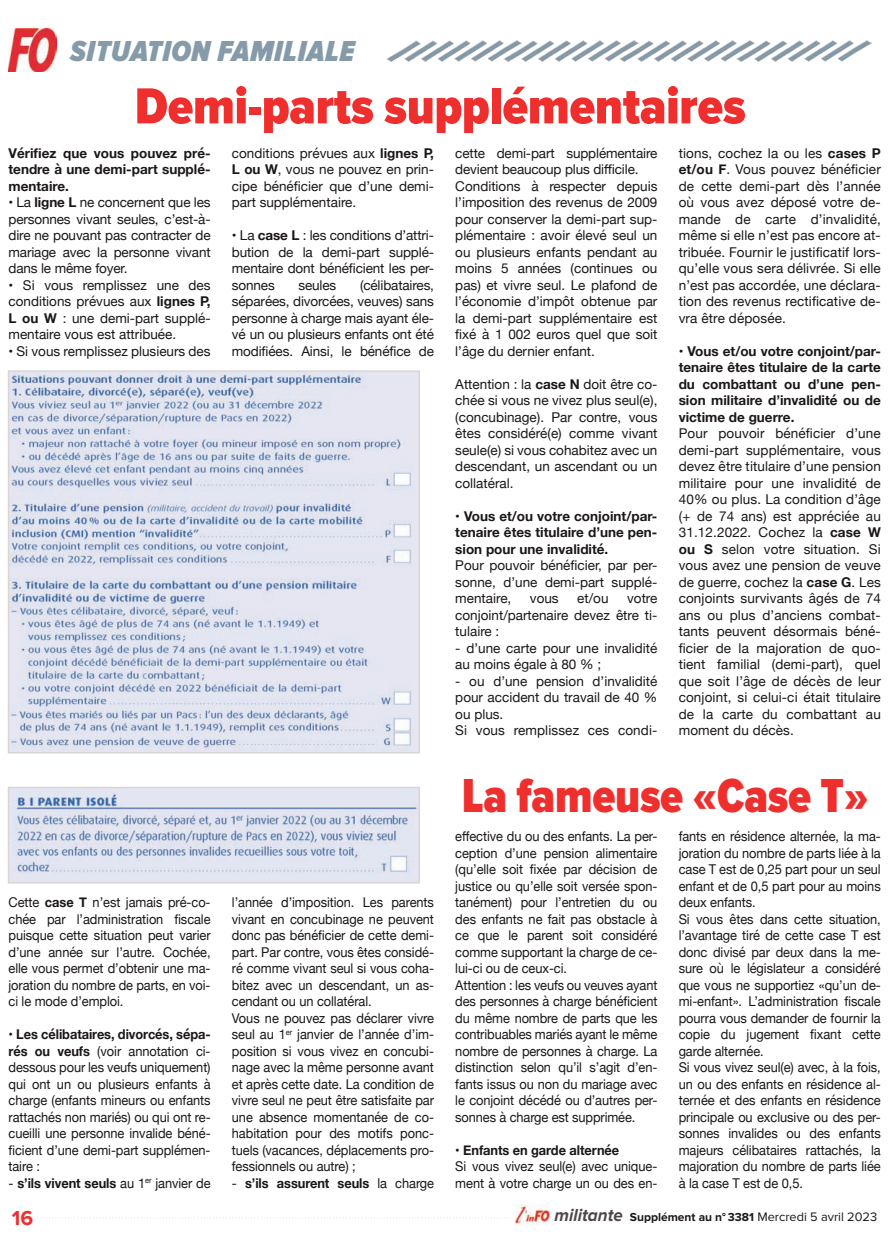
<style>
.page{position:relative;width:889px;height:1238px;background:#fff}
.page>*{position:absolute;margin:0;border:0;box-sizing:border-box;transform-origin:0 0}
.t1{font:900 52.5px "Proxima Nova Cond";letter-spacing:-.005em;color:#ee2f2e}
.t2{font:900 49.5px "Proxima Nova Cond";letter-spacing:-.005em;color:#ee2f2e;scale:.95 1}
.t3{font:italic 900 30px "Proxima Nova Cond";letter-spacing:.015em;color:#869ba9}
.t4{font:700 21px "Proxima Nova";color:#ee2f2e}
.t5{font:13.5px/16.5px "Helvetica Neue";letter-spacing:-.005em;color:#1b1617;text-align:justify}
.t6{font:13.5px/16.5px "Helvetica Neue";letter-spacing:-.005em;color:#1b1617;scale:.95 1}
.t7{font:700 13.5px/16.5px "Helvetica Neue";color:#1b1617;text-align:justify}
.t8{font:700 13.5px "Helvetica Neue";color:#1b1617;scale:.95 1}
.t9{font:700 12px "Proxima Nova";color:#1b1617}
.s1{font-weight:700}
.s2{font-weight:400}
.s3{font-family:"Stone Informal Std";font-weight:500;color:#fff}
.s4{font-style:italic;font-size:18px;color:#4d4647}
.s5{font-weight:400;font-size:12.75px}
</style>
<div class="page">
<img style="left:9px;top:29px;width:47px;height:43px">
<svg style="left:37px;top:1217px;width:471px;height:1px"></svg>
<img style="left:515px;top:1205px;width:36px;height:20px">
<img style="left:11px;top:373px;width:406px;height:378px">
<div style="left:8px;top:370px;width:412px;height:384px;border:2px solid #dbd4d5"></div>
<img style="left:11px;top:790px;width:406px;height:90px">
<div style="left:8px;top:787px;width:412px;height:96px;border:2px solid #dbd4d5"></div>
<img style="left:755px;top:40px;width:116px;height:22px">
<img style="left:638px;top:40px;width:117px;height:22px">
<img style="left:386px;top:40px;width:117px;height:22px">
<img style="left:503px;top:40px;width:135px;height:22px">
<h3 class="t3" style="left:70px;top:37px;width:286px">SITUATION FAMILIALE</h3>
<h1 class="t1" style="left:135px;top:82px;width:612px">Demi-parts supplémentaires</h1>
<p class="t7" style="left:9px;top:144px;width:204px">Vérifiez que vous pouvez pré&shy;tendre à une demi-part supplé&shy;mentaire.</p>
<p class="t5" style="left:9px;top:194px;width:204px">• La <span class="s1">ligne L</span> ne concernent que les personnes vivant seules, c’est-à&shy;dire ne pouvant pas contracter de mariage avec la personne vivant dans le même foyer.</p>
<p class="t5" style="left:9px;top:276px;width:204px">• Si vous remplissez une des conditions prévues aux <span class="s1">lignes P, L ou W</span> : une demi-part supplé&shy;mentaire vous est attribuée.</p>
<p class="t5" style="left:9px;top:342px;width:204px">• Si vous remplissez plusieurs des</p>
<p class="t6" style="left:9px;top:894px;width:214px;text-align:justify">Cette <span class="s1">case T</span> n’est jamais pré-co&shy;chée par l’administration fiscale puisque cette situation peut varier d’une année sur l’autre. Cochée, elle vous permet d’obtenir une ma&shy;joration du nombre de parts, en voi&shy;ci le mode d’emploi.</p>
<p class="t6" style="left:9px;top:1026px;width:214px;text-align:justify">• <span class="s1">Les célibataires, divorcés, sépa&shy;rés ou veufs</span> (voir annotation ci&shy;dessous pour les veufs uniquement) qui ont un ou plusieurs enfants à charge (enfants mineurs ou enfants rattachés non mariés) ou qui ont re&shy;cueilli une personne invalide béné&shy;ficient d’une demi-part supplémen&shy;taire :</p>
<p class="t8" style="left:9px;top:1174px;width:214px"><span class="s2">-</span> s’ils vivent seuls <span class="s2">au 1</span><sup>er</sup> <span class="s2">janvier de</span></p>
<p class="t5" style="left:232px;top:144px;width:204px">conditions prévues aux <span class="s1">lignes P, L ou W</span>, vous ne pouvez en prin&shy;cipe bénéficier que d’une demi&shy;part supplémentaire.</p>
<p class="t5" style="left:232px;top:227px;width:204px">• La <span class="s1">case L</span> : les conditions d’attri&shy;bution de la demi-part supplé&shy;mentaire dont bénéficient les per&shy;sonnes</p>
<p class="t5" style="left:232px;top:276px;width:204px;text-indent:128px">(célibataires, séparées, divorcées, veuves) sans personne à charge mais ayant éle&shy;vé un ou plusieurs enfants ont été modifiées. Ainsi, le bénéfice de</p>
<p class="t5" style="left:298px;top:276px;width:39px">seules</p>
<p class="t6" style="left:232px;top:894px;width:214px">l’année d’imposition. Les parents vivant en concubinage ne peuvent donc pas bénéficier de cette demi&shy;part. Par contre, vous êtes considé&shy;ré comme vivant seul si vous coha&shy;bitez avec un descendant, un as&shy;cendant ou un collatéral.<br>Vous ne pouvez pas déclarer vivre seul au 1<sup>er</sup> janvier de l’année d’im&shy;position si vous vivez en concubi&shy;nage avec la même personne avant et après cette date. La condition de vivre seul ne peut être satisfaite par une absence momentanée de co&shy;habitation pour des motifs ponc&shy;tuels (vacances, déplacements pro&shy;fessionnels ou autre) ;</p>
<p class="t8" style="left:232px;top:1174px;width:214px"><span class="s2">-</span> s’ils assurent seuls <span class="s2">la charge</span></p>
<p class="t5" style="left:455px;top:144px;width:204px;text-align:left">cette demi-part supplémentaire devient beaucoup plus difficile.<br>Conditions à respecter depuis l’imposition des revenus de 2009 pour conserver la demi-part sup&shy;plémentaire : avoir élevé seul un ou plusieurs enfants pendant au moins 5 années (continues ou pas) et vivre seul. Le plafond de l’économie d’impôt obtenue par la demi-part supplémentaire est fixé à 1 002 euros quel que soit l’âge du dernier enfant.</p>
<p class="t5" style="left:455px;top:375px;width:204px">Attention : la <span class="s1">case N</span> doit être co&shy;chée si vous ne vivez plus seul(e), (concubinage). Par contre, vous êtes considéré(e) comme vivant seule(e) si vous cohabitez avec un descendant, un ascendant ou un collatéral.</p>
<p class="t7" style="left:455px;top:507px;width:204px">• Vous et/ou votre conjoint/par&shy;tenaire êtes titulaire d’une pen&shy;sion pour une invalidité.</p>
<p class="t5" style="left:455px;top:557px;width:204px">Pour pouvoir bénéficier, par per&shy;sonne, d’une demi-part supplé&shy;mentaire,</p>
<p class="t5" style="left:530px;top:590px;width:30px">vous</p>
<p class="t5" style="left:577px;top:590px;width:33px">et/ou</p>
<p class="t5" style="left:455px;top:590px;width:204px;text-indent:172px">votre conjoint/partenaire devez être ti&shy;tulaire :</p>
<p class="t5" style="left:455px;top:639px;width:204px">- d’une carte pour une invalidité au moins égale à 80 % ;</p>
<p class="t5" style="left:455px;top:672px;width:204px;text-align:left">- ou d’une pension d’invalidité pour accident du travail de 40 % ou plus.<br>Si vous remplissez ces condi-</p>
<p class="t5" style="left:678px;top:144px;width:204px">tions, cochez la ou les <span class="s1">cases P et/ou F</span>. Vous pouvez bénéficier de cette demi-part dès l’année où vous avez déposé votre de&shy;mande de carte d’invalidité, même si elle n’est pas encore at&shy;tribuée. Fournir le justificatif lors&shy;qu’elle vous sera délivrée. Si elle n’est pas accordée, une déclara&shy;tion des revenus rectificative de&shy;vra être déposée.</p>
<p class="t7" style="left:678px;top:342px;width:204px">• Vous et/ou votre conjoint/par&shy;tenaire êtes titulaire de la carte du combattant ou d’une pen&shy;sion militaire d’invalidité ou de victime de guerre.</p>
<p class="t5" style="left:678px;top:425px;width:204px">Pour pouvoir bénéficier d’une demi-part supplémentaire, vous devez être titulaire d’une pension militaire pour une invalidité de 40% ou plus. La condition d’âge (+ de 74 ans) est appréciée au 31.12.2022. Cochez la <span class="s1">case W ou S</span> selon votre situation. Si vous avez une pension de veuve de guerre, cochez la <span class="s1">case G</span>. Les conjoints survivants âgés de 74 ans ou plus d’anciens combat&shy;tants peuvent désormais béné&shy;ficier de la majoration de quo&shy;tient familial (demi-part), quel que soit l’âge de décès de leur conjoint, si celui-ci était titulaire de la carte du combattant au moment du décès.</p>
<h2 class="t2" style="left:462px;top:773px;width:429px">La fameuse «Case T»</h2>
<p class="t6" style="left:455px;top:828px;width:214px">effective du ou des enfants. La per&shy;ception d’une pension alimentaire (qu’elle soit fixée par décision de justice ou qu’elle soit versée spon&shy;tanément) pour l’entretien du ou des enfants ne fait pas obstacle à ce que le parent soit considéré comme supportant la charge de ce&shy;lui-ci ou de ceux-ci.<br>Attention : les veufs ou veuves ayant des personnes à charge bénéficient du même nombre de parts que les contribuables mariés ayant le même nombre de personnes à charge. La distinction selon qu’il s’agit d’en&shy;fants issus ou non du mariage avec le conjoint décédé ou d’autres per&shy;sonnes à charge est supprimée.</p>
<p class="t6" style="left:455px;top:1141px;width:214px">• <span class="s1">Enfants en garde alternée<br></span>Si vous vivez seul(e) avec unique&shy;ment à votre charge un ou des en-</p>
<p class="t6" style="left:678px;top:828px;width:214px">fants en résidence alternée, la ma&shy;joration du nombre de parts liée à la case T est de 0,25 part pour un seul enfant et de 0,5 part pour au moins deux enfants.<br>Si vous êtes dans cette situation, l’avantage tiré de cette case T est donc divisé par deux dans la me&shy;sure où le législateur a considéré que vous ne supportiez «qu’un de&shy;mi-enfant». L’administration fiscale pourra vous demander de fournir la copie du jugement fixant cette garde alternée.<br>Si vous vivez seul(e) avec, à la fois, un ou des enfants en résidence al&shy;ternée et des enfants en résidence principale ou exclusive ou des per&shy;sonnes invalides ou des enfants majeurs célibataires rattachés, la majoration du nombre de parts liée à la case T est de 0,5.</p>
<h3 class="t4" style="left:12px;top:1208px;width:23px">16</h3>
<p class="t9" style="left:551px;top:1211px;width:331px"><span class="s3">l</span><span class="s4">militante</span> Supplément au n° 3381 <span class="s5">Mercredi 5 avril 2023</span><span class="s3">l</span></p>
</div>
